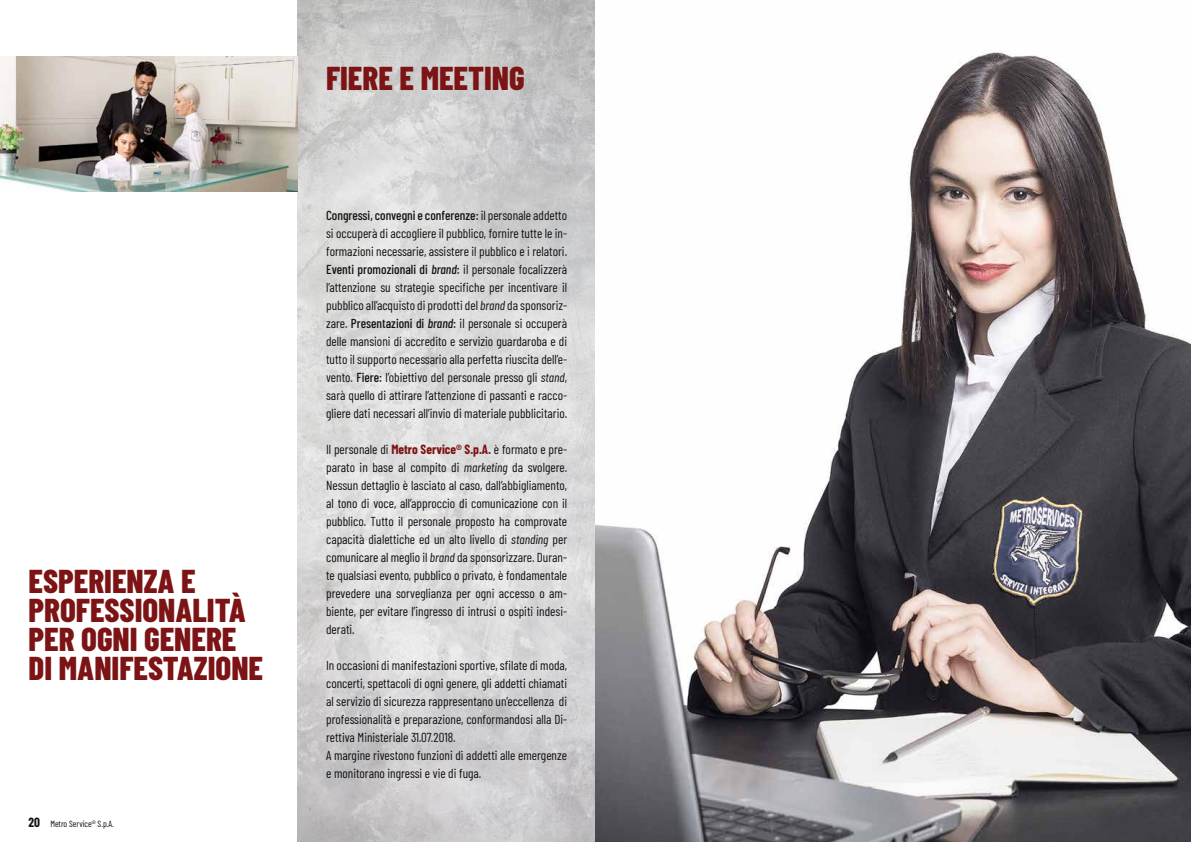
<style>
.page{position:relative;width:1191px;height:842px;background:#fff}
.page>*{position:absolute;margin:0;border:0;box-sizing:border-box;transform-origin:0 0}
.t1{font:800 33px/29px "Barlow Condensed";color:#7c1314}
.t2{font:13px/18px "Barlow Condensed";color:#121212;text-align:justify}
.t3{font:9px "Barlow Condensed";color:#121212}
.s1{font-weight:700;font-size:13px}
.s2{font-weight:500}
.s3{font-weight:500;font-style:italic}
.s4{font-style:italic}
.s5{font-weight:700;color:#7c1314}
</style>
<div class="page">
<img style="left:298px;top:0;width:893px;height:842px">
<img style="left:0;top:56px;width:298px;height:136px">
<h1 class="t1" style="left:29px;top:566px;width:236px">ESPERIENZA E<br>PROFESSIONALITÀ<br>PER OGNI GENERE<br>DI MANIFESTAZIONE</h1>
<p class="t3" style="left:28px;top:817px;width:87px"><span class="s1">20</span> Metro Service® S.p.A.</p>
<h1 class="t1" style="left:326px;top:62px;width:200px">FIERE E MEETING</h1>
<p class="t2" style="left:326px;top:205px;width:242px"><span class="s2">Congressi, convegni e conferenze:</span> il personale addetto si occuperà di accogliere il pubblico, fornire tutte le in&shy;formazioni necessarie, assistere il pubblico e i relatori.<br><span class="s2">Eventi promozionali di</span> <span class="s3">brand</span><span class="s2">:</span> il personale focalizzerà l’attenzione su strategie specifiche per incentivare il pubblico all’acquisto di prodotti del <span class="s4">brand</span> da sponsoriz&shy;zare. <span class="s2">Presentazioni di</span> <span class="s3">brand</span><span class="s2">:</span> il personale si occuperà delle mansioni di accredito e servizio guardaroba e di tutto il supporto necessario alla perfetta riuscita dell’e&shy;vento. <span class="s2">Fiere:</span> l’obiettivo del personale presso gli <span class="s4">stand</span>, sarà quello di attirare l’attenzione di passanti e racco&shy;gliere dati necessari all’invio di materiale pubblicitario.</p>
<p class="t2" style="left:326px;top:439px;width:242px">Il personale di <span class="s5">Metro Service® S.p.A.</span> è formato e pre&shy;parato in base al compito di <span class="s4">marketing</span> da svolgere.<br>Nessun dettaglio è lasciato al caso, dall’abbigliamento, al tono di voce, all’approccio di comunicazione con il pubblico. Tutto il personale proposto ha comprovate capacità dialettiche ed un alto livello di <span class="s4">standing</span> per comunicare al meglio il <span class="s4">brand</span> da sponsorizzare. Duran&shy;te qualsiasi evento, pubblico o privato, è fondamentale prevedere una sorveglianza per ogni accesso o am&shy;biente, per evitare l’ingresso di intrusi o ospiti indesi&shy;derati.</p>
<p class="t2" style="left:326px;top:655px;width:242px;text-align:left">In occasioni di manifestazioni sportive, sfilate di moda, concerti, spettacoli di ogni genere, gli addetti chiamati al servizio di sicurezza rappresentano un’eccellenza di professionalità e preparazione, conformandosi alla Di&shy;rettiva Ministeriale 31.07.2018.<br>A margine rivestono funzioni di addetti alle emergenze e monitorano ingressi e vie di fuga.</p>
</div>
